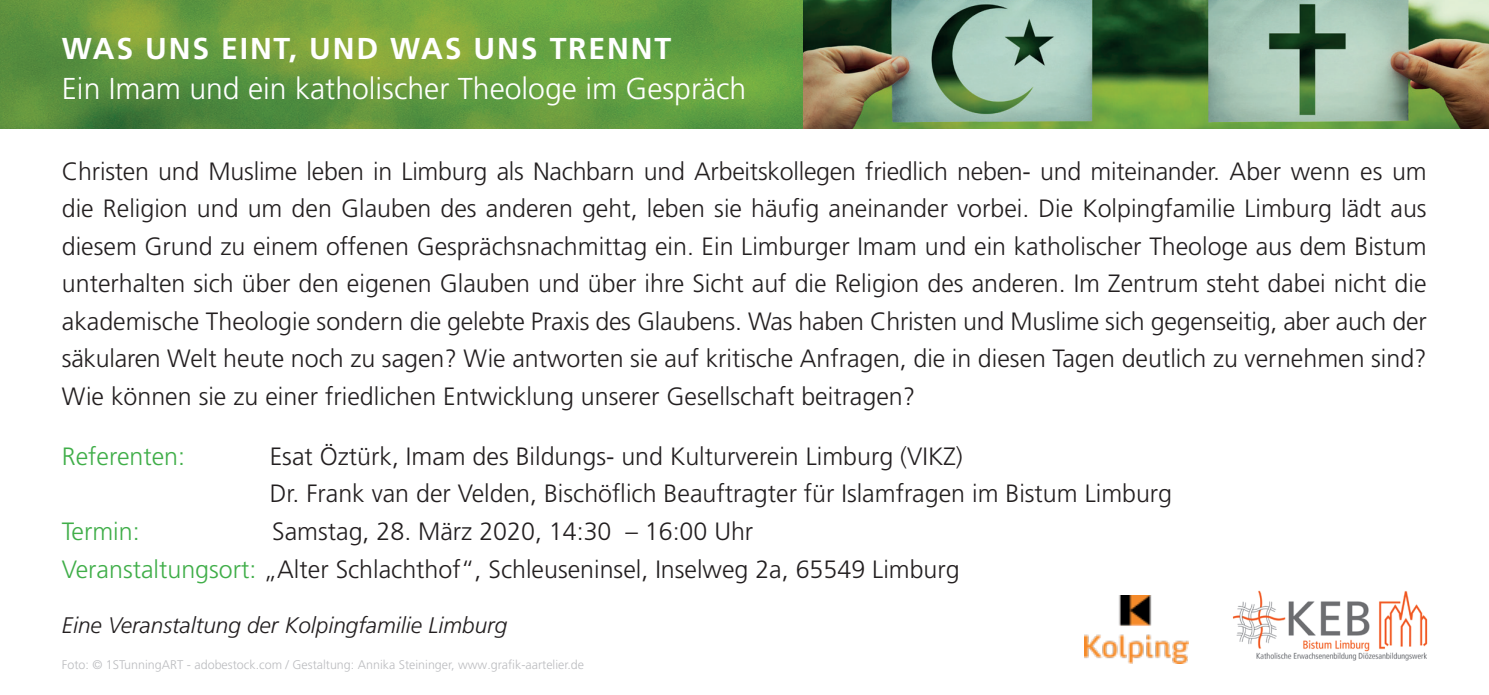
<style>
.page{position:relative;width:1489px;height:695px;background:#fff}
.page>*{position:absolute;margin:0;border:0;box-sizing:border-box;transform-origin:0 0}
.t1{font:300 30.25px "Frutiger LT Pro";color:#fff}
.t2{font:700 30.25px "Frutiger LT Pro";letter-spacing:.06em;color:#fff}
.t3{font:300 25px/37.5px "Frutiger LT Pro";color:#231f20;text-align:justify}
.t4{font:300 25px "Frutiger LT Pro";color:#40ae49}
.t5{font:italic 300 22.5px "Frutiger LT Pro";color:#231f20}
.t6{font:300 12.5px "Frutiger LT Pro";color:#bcbdc0}
.s1{color:#40ae49}
</style>
<div class="page">
<img style="left:0;top:0;width:803px;height:128px">
<img style="left:1084px;top:595px;width:103px;height:68px">
<img style="left:803px;top:0;width:685px;height:128px">
<img style="left:1232px;top:590px;width:196px;height:71px">
<p class="t2" style="left:62px;top:31px;width:610px">WAS UNS EINT, UND WAS UNS TRENNT</p>
<p class="t1" style="left:62px;top:71px;width:686px">Ein Imam und ein katholischer Theologe im Gespräch</p>
<p class="t3" style="left:62px;top:152px;width:1366px">Christen und Muslime leben in Limburg als Nachbarn und Arbeitskollegen friedlich neben- und miteinander. Aber wenn es um die Religion und um den Glauben des anderen geht, leben sie häufig aneinander vorbei. Die Kolpingfamilie Limburg lädt aus diesem Grund zu einem offenen Gesprächsnachmittag ein. Ein Limburger Imam und ein katholischer Theologe aus dem Bistum unterhalten sich über den eigenen Glauben und über ihre Sicht auf die Religion des anderen. Im Zentrum steht dabei nicht die akademische Theologie sondern die gelebte Praxis des Glaubens. Was haben Christen und Muslime sich gegenseitig, aber auch der säkularen Welt heute noch zu sagen? Wie antworten sie auf kritische Anfragen, die in diesen Tagen deutlich zu vernehmen sind?<br>Wie können sie zu einer friedlichen Entwicklung unserer Gesellschaft beitragen?</p>
<p class="t4" style="left:62px;top:441px;width:125px">Referenten:</p>
<p class="t3" style="left:270px;top:437px;width:903px">Esat Öztürk, Imam des Bildungs- und Kulturverein Limburg (VIKZ)<br>Dr. Frank van der Velden, Bischöflich Beauftragter für Islamfragen im Bistum Limburg</p>
<p class="t4" style="left:62px;top:516px;width:79px">Termin:</p>
<p class="t3" style="left:62px;top:512px;width:899px;text-align:center">Samstag, 28. März 2020, 14:30 – 16:00 Uhr<br><span class="s1">Veranstaltungsort:</span> „Alter Schlachthof“, Schleuseninsel, Inselweg 2a, 65549 Limburg</p>
<p class="t5" style="left:62px;top:611px;width:447px">Eine Veranstaltung der Kolpingfamilie Limburg</p>
<p class="t6" style="left:62px;top:657px;width:524px">Foto: © 1STunningART - adobestock.com / Gestaltung: Annika Steininger, www.grafik-aartelier.de</p>
</div>
